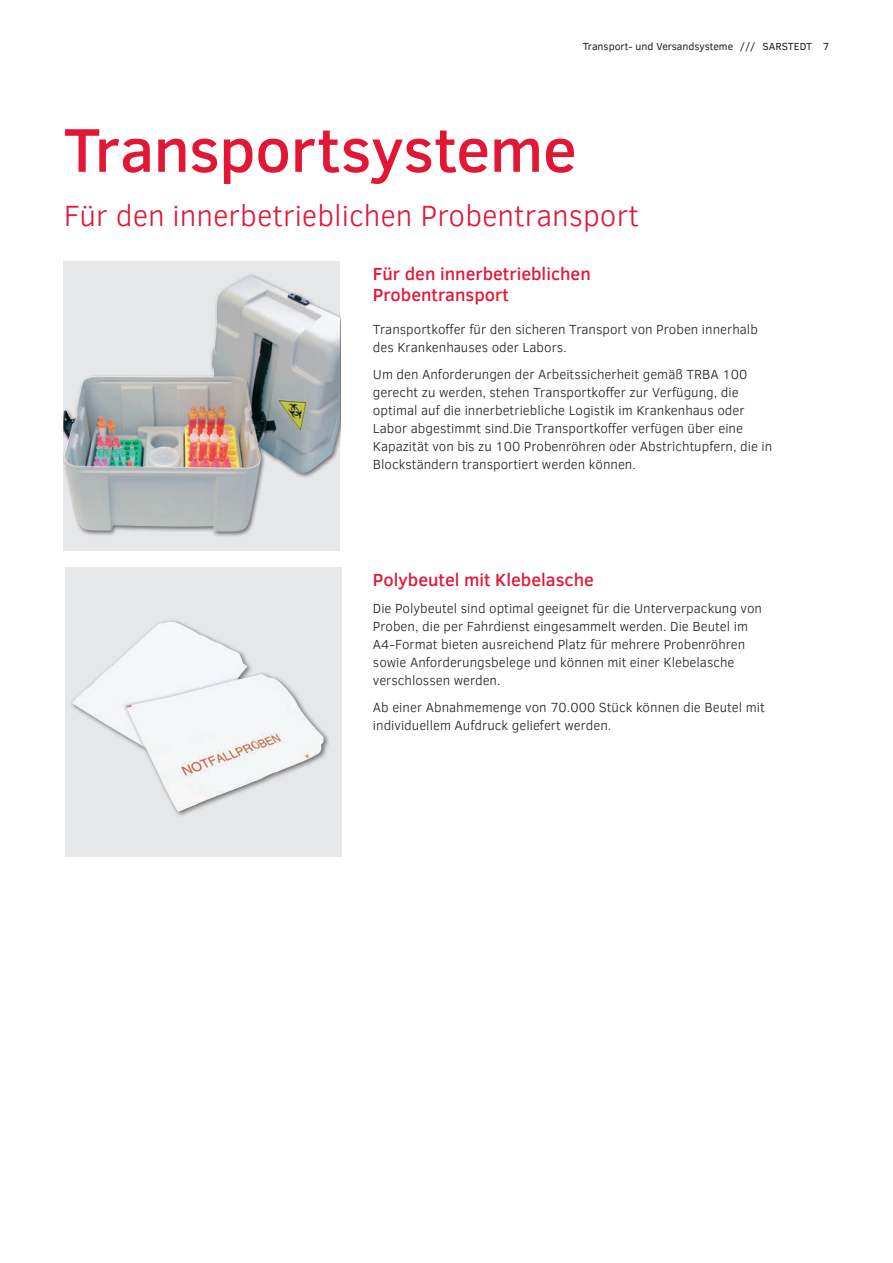
<style>
.page{position:relative;width:893px;height:1263px;background:#fff}
.page>*{position:absolute;margin:0;border:0;box-sizing:border-box;transform-origin:0 0}
.t1{font:500 63px "Clear Sans";letter-spacing:-.01em;color:#e21736}
.t2{font:300 30px "Clear Sans";color:#e21736}
.t3{font:500 18px/21px "Clear Sans";color:#e21736}
.t4{font:300 13.5px/18px "Clear Sans";color:#231f20}
.t5{font:10.5px "Clear Sans";color:#231f20}
</style>
<div class="page">
<div style="left:64px;top:261px;width:276px;height:290px;background:#e6e7e9"></div>
<div style="left:64px;top:273px;width:276px;height:264px;background:#231f20;opacity:.6"></div>
<img style="left:64px;top:275px;width:276px;height:257px">
<div style="left:65px;top:568px;width:276px;height:289px;background:#e6e7e9"></div>
<img style="left:72px;top:622px;width:252px;height:190px">
<p class="t5" style="left:583px;top:39px;width:248px">Transport- und Versandsysteme /// SARSTEDT 7</p>
<h1 class="t1" style="left:64px;top:106px;width:515px">Transportsysteme</h1>
<h2 class="t2" style="left:64px;top:196px;width:577px">Für den innerbetrieblichen Probentransport</h2>
<h3 class="t3" style="left:373px;top:263px;width:219px">Für den innerbetrieblichen<br>Probentransport</h3>
<p class="t4" style="left:373px;top:320px;width:387px">Transportkoffer für den sicheren Transport von Proben innerhalb des Krankenhauses oder Labors.</p>
<p class="t4" style="left:373px;top:365px;width:401px">Um den Anforderungen der Arbeitssicherheit gemäß TRBA 100 gerecht zu werden, stehen Transportkoffer zur Verfügung, die optimal auf die innerbetriebliche Logistik im Krankenhaus oder Labor abgestimmt sind.Die Transportkoffer verfügen über eine Kapazität von bis zu 100 Probenröhren oder Abstrichtupfern, die in Blockständern transportiert werden können.</p>
<h3 class="t3" style="left:373px;top:569px;width:223px">Polybeutel mit Klebelasche</h3>
<p class="t4" style="left:373px;top:599px;width:391px">Die Polybeutel sind optimal geeignet für die Unterverpackung von Proben, die per Fahrdienst eingesammelt werden. Die Beutel im A4-Format bieten ausreichend Platz für mehrere Probenröhren sowie Anforderungsbelege und können mit einer Klebelasche verschlossen werden.</p>
<p class="t4" style="left:373px;top:698px;width:393px">Ab einer Abnahmemenge von 70.000 Stück können die Beutel mit individuellem Aufdruck geliefert werden.</p>
</div>
